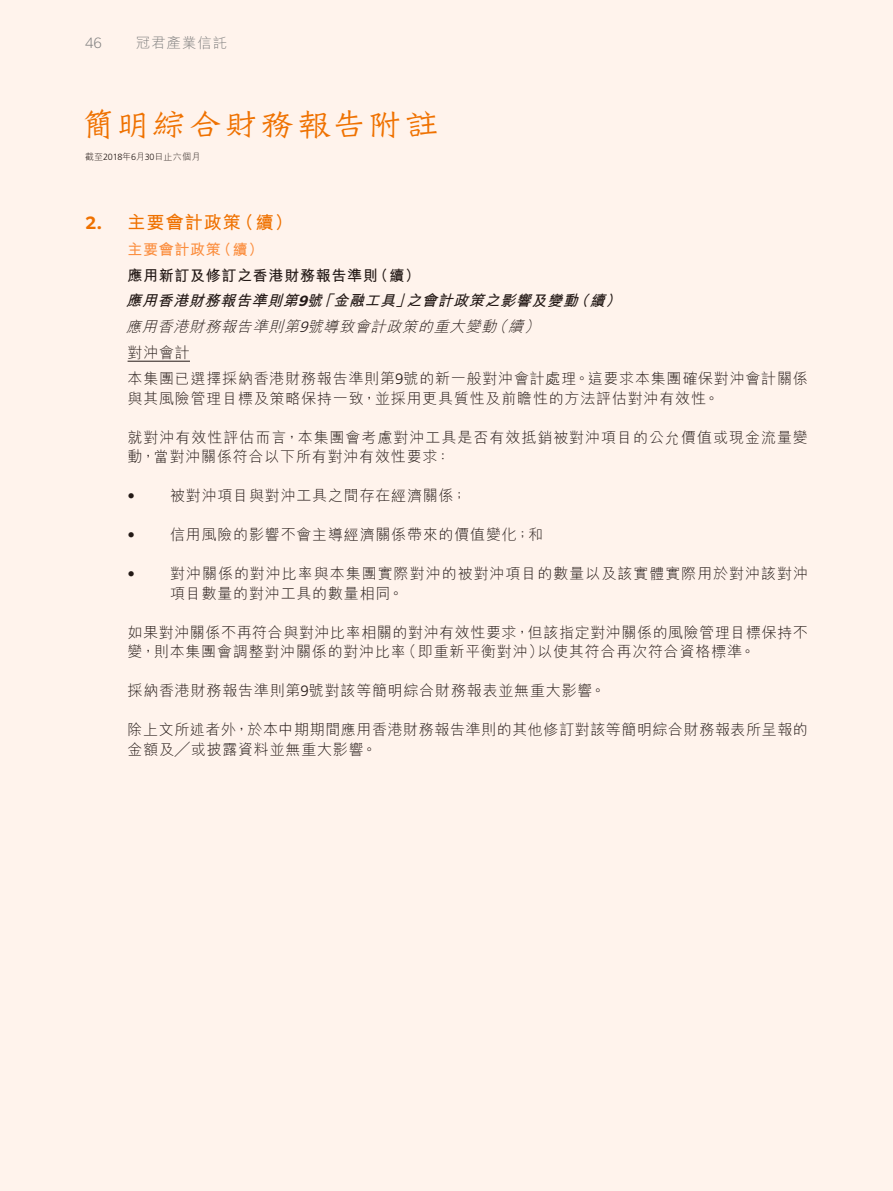
<style>
.page{position:relative;width:893px;height:1191px;background:#fff3ec}
.page>*{position:absolute;margin:0;border:0;box-sizing:border-box;transform-origin:0 0}
.t1{font:36px "DF Tie Xian Std W3";color:#ef7100}
.t2{font:700 18px "M Hei HK";letter-spacing:.06em;color:#ef7100}
.t3{font:300 15px/26px "M Hei HK";letter-spacing:.055em;color:#231916}
.t4{font:700 15px "M Hei HK";letter-spacing:.045em;color:#fb8e3f}
.t5{font:300 15px "Gibson";color:#7e7e7e}
.t6{font:300 14.25px "M Hei HK";letter-spacing:.08em;color:#7e7e7e}
.t7{font:300 9px "M Hei HK";letter-spacing:.03em;color:#231916}
.s1{font-family:"Frutiger LT Std"}
.s2{font-family:"Gibson";font-weight:600}
.s3{font-weight:700}
.s4{font-weight:700;font-style:italic}
.s5{font-family:"Gibson";font-weight:600;font-style:italic}
.s6{font-style:italic}
.s7{font-family:"Frutiger LT Std";font-style:italic}
</style>
<div class="page">
<hr style="left:128px;top:361px;width:62px;height:1px;background:#231916">
<p class="t5" style="left:85px;top:34px;width:18px">46</p>
<p class="t6" style="left:136px;top:33px;width:93px">冠君產業信託</p>
<h1 class="t1" style="left:81px;top:105px;width:361px">簡明綜合財務報告附註</h1>
<p class="t7" style="left:85px;top:150px;width:117px">截至<span class="s1">2018</span>年<span class="s1">6</span>月<span class="s1">30</span>日止六個月</p>
<p class="t2" style="left:85px;top:209px;width:209px"><span class="s2">2.</span> 主要會計政策（續）</p>
<p class="t4" style="left:128px;top:238px;width:137px">主要會計政策（續）</p>
<p class="t3" style="left:126px;top:261px;width:683px"><span class="s3">應用新訂及修訂之香港財務報告準則（續）<br></span><span class="s4">應用香港財務報告準則第</span><span class="s5">9</span><span class="s4">號「金融工具」之會計政策之影響及變動（續）<br></span><span class="s6">應用香港財務報告準則第</span><span class="s7">9</span><span class="s6">號導致會計政策的重大變動（續）<br></span>對沖會計<br>本集團已選擇採納香港財務報告準則第<span class="s1">9</span>號的新一般對沖會計處理。這要求本集團確保對沖會計關係</p>
<p class="t3" style="left:128px;top:384px;width:593px">與其風險管理目標及策略保持一致，並採用更具質性及前瞻性的方法評估對沖有效性。</p>
<p class="t3" style="left:128px;top:427px;width:682px;line-height:19.5px">就對沖有效性評估而言，本集團會考慮對沖工具是否有效抵銷被對沖項目的公允價值或現金流量變動，當對沖關係符合以下所有對沖有效性要求：</p>
<p class="t3" style="left:128px;top:482px;width:341px"><span class="s1">•</span> 被對沖項目與對沖工具之間存在經濟關係；</p>
<p class="t3" style="left:128px;top:521px;width:417px"><span class="s1">•</span> 信用風險的影響不會主導經濟關係帶來的價值變化；和</p>
<p class="t3" style="left:170px;top:563px;width:640px;line-height:19.5px;text-indent:-43px"><span class="s1">•</span> 對沖關係的對沖比率與本集團實際對沖的被對沖項目的數量以及該實體實際用於對沖該對沖項目數量的對沖工具的數量相同。</p>
<p class="t3" style="left:128px;top:622px;width:682px;line-height:19.5px">如果對沖關係不再符合與對沖比率相關的對沖有效性要求，但該指定對沖關係的風險管理目標保持不變，則本集團會調整對沖關係的對沖比率（即重新平衡對沖）以使其符合再次符合資格標準。</p>
<p class="t3" style="left:128px;top:677px;width:480px">採納香港財務報告準則第<span class="s1">9</span>號對該等簡明綜合財務報表並無重大影響。</p>
<p class="t3" style="left:128px;top:719px;width:682px;line-height:19.5px">除上文所述者外，於本中期期間應用香港財務報告準則的其他修訂對該等簡明綜合財務報表所呈報的金額及╱或披露資料並無重大影響。</p>
</div>
